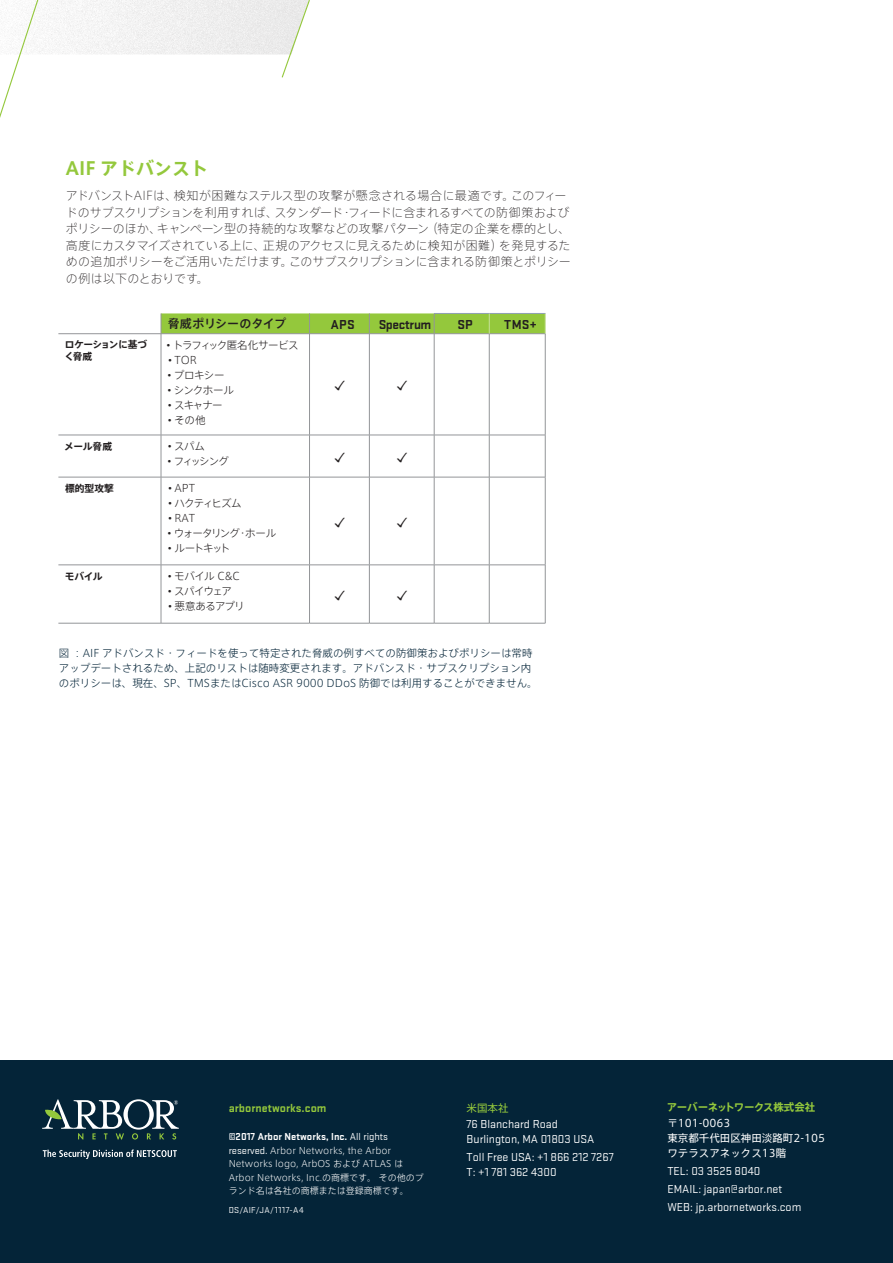
<style>
.page{position:relative;width:893px;height:1263px;background:#fff}
.page>*{position:absolute;margin:0;border:0;box-sizing:border-box;transform-origin:0 0}
.t1{font:700 18px "Axis Std";color:#94c83c}
.t2{font:800 16.5px "Koz Min Pr 6 N";color:#231f20}
.t3{font:700 13.5px "Stratum 1";letter-spacing:-.01em;color:#231f20}
.t4{font:700 13.5px "Stratum 1";letter-spacing:-.035em;color:#231f20}
.t5{font:200 12px/16.5px "Axis Std";letter-spacing:-.005em;color:#231f20}
.t6{font:12px/15px "Stratum 1";color:#fff}
.t7{font:700 12px "Stratum 1";color:#94c83c}
.t8{font:500 12px "Axis Std";color:#231f20}
.t9{font:300 10.5px/15px "Axis Std";color:#042438}
.t10{font:300 10.5px "Axis Std";letter-spacing:-.07em;color:#231f20}
.t11{font:10.5px/15px "Axis Std";color:#fff}
.t12{font:700 10.5px "Stratum 1";color:#fff}
.t13{font:700 10.5px "Axis Std";letter-spacing:-.03em;color:#94c83c}
.t14{font:300 10.5px "Axis Std";letter-spacing:-.105em;color:#231f20}
.t15{font:10.5px "Axis Std";color:#94c83c}
.t16{font:700 9.75px "Axis Std";letter-spacing:-.02em;color:#231f20}
.t17{font:700 9.75px/12px "Axis Std";letter-spacing:-.05em;color:#231f20}
.t18{font:300 9px/13.5px "Axis Std";color:#fff}
.t19{font:9px "Stratum 1";letter-spacing:.05em;color:#fff}
.s1{font-weight:400}
.s2{font-family:"Stratum 1";font-weight:400;font-size:10.5px}
</style>
<div class="page">
<img style="left:43px;top:0;width:238px;height:54px">
<svg style="left:0;top:0;width:43px;height:118px"></svg>
<svg style="left:281px;top:0;width:29px;height:78px"></svg>
<div style="left:0;top:1060px;width:893px;height:203px;background:#042438"></div>
<svg style="left:42px;top:1099px;width:137px;height:40px"></svg>
<svg style="left:43px;top:1149px;width:134px;height:10px"></svg>
<hr style="left:58px;top:333px;width:103px;height:1px;background:#939598">
<hr style="left:161px;top:334px;width:1px;height:101px;background:#939598">
<hr style="left:309px;top:334px;width:1px;height:101px;background:#939598">
<hr style="left:58px;top:435px;width:103px;height:1px;background:#939598">
<hr style="left:161px;top:435px;width:148px;height:1px;background:#939598">
<hr style="left:161px;top:435px;width:1px;height:42px;background:#939598">
<hr style="left:309px;top:435px;width:60px;height:1px;background:#939598">
<hr style="left:309px;top:435px;width:1px;height:42px;background:#939598">
<hr style="left:58px;top:477px;width:103px;height:1px;background:#939598">
<hr style="left:161px;top:477px;width:148px;height:1px;background:#939598">
<hr style="left:161px;top:477px;width:1px;height:88px;background:#939598">
<hr style="left:309px;top:477px;width:60px;height:1px;background:#939598">
<hr style="left:309px;top:477px;width:1px;height:88px;background:#939598">
<hr style="left:58px;top:565px;width:103px;height:1px;background:#939598">
<hr style="left:161px;top:565px;width:148px;height:1px;background:#939598">
<hr style="left:161px;top:565px;width:1px;height:58px;background:#939598">
<hr style="left:309px;top:565px;width:60px;height:1px;background:#939598">
<hr style="left:309px;top:565px;width:1px;height:58px;background:#939598">
<hr style="left:58px;top:623px;width:103px;height:1px;background:#939598">
<hr style="left:161px;top:623px;width:148px;height:1px;background:#939598">
<hr style="left:309px;top:623px;width:60px;height:1px;background:#939598">
<hr style="left:369px;top:334px;width:1px;height:101px;background:#939598">
<hr style="left:369px;top:435px;width:65px;height:1px;background:#939598">
<hr style="left:369px;top:435px;width:1px;height:42px;background:#939598">
<hr style="left:369px;top:477px;width:65px;height:1px;background:#939598">
<hr style="left:369px;top:477px;width:1px;height:88px;background:#939598">
<hr style="left:369px;top:565px;width:65px;height:1px;background:#939598">
<hr style="left:369px;top:565px;width:1px;height:58px;background:#939598">
<hr style="left:369px;top:623px;width:65px;height:1px;background:#939598">
<hr style="left:434px;top:334px;width:1px;height:101px;background:#939598">
<hr style="left:489px;top:334px;width:1px;height:101px;background:#939598">
<hr style="left:545px;top:334px;width:1px;height:101px;background:#939598">
<hr style="left:434px;top:435px;width:55px;height:1px;background:#939598">
<hr style="left:434px;top:435px;width:1px;height:42px;background:#939598">
<hr style="left:489px;top:435px;width:56px;height:1px;background:#939598">
<hr style="left:489px;top:435px;width:1px;height:42px;background:#939598">
<hr style="left:545px;top:435px;width:1px;height:42px;background:#939598">
<hr style="left:434px;top:477px;width:55px;height:1px;background:#939598">
<hr style="left:434px;top:477px;width:1px;height:88px;background:#939598">
<hr style="left:489px;top:477px;width:56px;height:1px;background:#939598">
<hr style="left:489px;top:477px;width:1px;height:88px;background:#939598">
<hr style="left:545px;top:477px;width:1px;height:88px;background:#939598">
<hr style="left:434px;top:565px;width:55px;height:1px;background:#939598">
<hr style="left:434px;top:565px;width:1px;height:58px;background:#939598">
<hr style="left:489px;top:565px;width:56px;height:1px;background:#939598">
<hr style="left:489px;top:565px;width:1px;height:58px;background:#939598">
<hr style="left:545px;top:565px;width:1px;height:58px;background:#939598">
<hr style="left:434px;top:623px;width:55px;height:1px;background:#939598">
<hr style="left:489px;top:623px;width:56px;height:1px;background:#939598">
<svg style="left:161px;top:313px;width:385px;height:21px;background:#96c645"></svg>
<h1 class="t1" style="left:66px;top:154px;width:144px">AIF アドバンスト</h1>
<p class="t5" style="left:66px;top:187px;width:507px">アドバンストAIFは、検知が困難なステルス型の攻撃が懸念される場合に最適です。このフィードのサブスクリプションを利用すれば、スタンダード・フィードに含まれるすべての防御策およびポリシーのほか、キャンペーン型の持続的な攻撃などの攻撃パターン（特定の企業を標的とし、高度にカスタマイズされている上に、正規のアクセスに見えるために検知が困難）を発見するための追加ポリシーをご活用いただけます。このサブスクリプションに含まれる防御策とポリシーの例は以下のとおりです。</p>
<p class="t8" style="left:168px;top:315px;width:120px">脅威ポリシーのタイプ</p>
<p class="t3" style="left:331px;top:315px;width:26px">APS</p>
<p class="t4" style="left:379px;top:315px;width:54px">Spectrum</p>
<p class="t3" style="left:457px;top:315px;width:17px">SP</p>
<p class="t3" style="left:504px;top:315px;width:34px">TMS+</p>
<p class="t17" style="left:64px;top:338px;width:84px">ロケーションに基づく脅威</p>
<p class="t10" style="left:166px;top:337px;width:134px">• トラフィック匿名化サービス</p>
<p class="t10" style="left:168px;top:352px;width:31px">• TOR</p>
<p class="t10" style="left:167px;top:367px;width:59px">• プロキシー</p>
<p class="t10" style="left:167px;top:382px;width:68px">• シンクホール</p>
<p class="t10" style="left:167px;top:397px;width:57px">• スキャナー</p>
<p class="t10" style="left:168px;top:412px;width:39px">• その他</p>
<h2 class="t2" style="left:331px;top:377px;width:18px">✓</h2>
<h2 class="t2" style="left:393px;top:377px;width:18px">✓</h2>
<p class="t16" style="left:64px;top:438px;width:49px">メール脅威</p>
<p class="t10" style="left:167px;top:439px;width:39px">• スパム</p>
<p class="t10" style="left:167px;top:454px;width:63px">• フィッシング</p>
<h2 class="t2" style="left:331px;top:448px;width:18px">✓</h2>
<h2 class="t2" style="left:393px;top:448px;width:18px">✓</h2>
<p class="t16" style="left:65px;top:481px;width:50px">標的型攻撃</p>
<p class="t10" style="left:168px;top:481px;width:29px">• APT</p>
<p class="t14" style="left:168px;top:496px;width:75px">• ハクティヒズム</p>
<p class="t10" style="left:168px;top:511px;width:29px">• RAT</p>
<p class="t10" style="left:167px;top:526px;width:111px">• ウォータリング・ホール</p>
<p class="t10" style="left:168px;top:541px;width:64px">• ルートキット</p>
<h2 class="t2" style="left:331px;top:513px;width:18px">✓</h2>
<h2 class="t2" style="left:393px;top:513px;width:18px">✓</h2>
<p class="t16" style="left:65px;top:568px;width:39px">モバイル</p>
<p class="t10" style="left:168px;top:568px;width:74px">• モバイル C&amp;C</p>
<p class="t10" style="left:167px;top:583px;width:66px">• スパイウェア</p>
<p class="t10" style="left:168px;top:598px;width:78px">• 悪意あるアプリ</p>
<h2 class="t2" style="left:331px;top:586px;width:18px">✓</h2>
<h2 class="t2" style="left:393px;top:586px;width:18px">✓</h2>
<p class="t9" style="left:59px;top:645px;width:480px">図 ：AIF アドバンスド・フィードを使って特定された脅威の例すべての防御策およびポリシーは常時アップデートされるため、上記のリストは随時変更されます。アドバンスド・サブスクリプション内のポリシーは、現在、SP、TMSまたはCisco ASR 9000 DDoS 防御では利用することができません。</p>
<p class="t7" style="left:229px;top:1099px;width:99px">arbornetworks.com</p>
<p class="t12" style="left:229px;top:1129px;width:161px">©2017 Arbor Networks, Inc. <span class="s1">All rights</span></p>
<p class="t18" style="left:229px;top:1143px;width:197px"><span class="s2">reserved.</span> Arbor Networks, the Arbor<br>Networks logo, ArbOS および ATLAS は<br>Arbor Networks, Inc.の商標です。 その他のブランド名は各社の商標または登録商標です。</p>
<p class="t19" style="left:229px;top:1204px;width:76px">DS/AIF/JA/1117-A4</p>
<p class="t15" style="left:467px;top:1100px;width:43px">米国本社</p>
<p class="t6" style="left:467px;top:1116px;width:129px">76 Blanchard Road<br>Burlington, MA 01803 USA</p>
<p class="t6" style="left:467px;top:1149px;width:149px">Toll Free USA: +1 866 212 7267<br>T: +1 781 362 4300</p>
<p class="t13" style="left:667px;top:1099px;width:150px">アーバーネットワークス株式会社</p>
<p class="t11" style="left:667px;top:1115px;width:159px">〒101-0063<br>東京都千代田区神田淡路町2-105ワテラスアネックス13階</p>
<p class="t6" style="left:667px;top:1162px;width:136px;line-height:18px">TEL: 03 3525 8040<br>EMAIL: japan@arbor.net<br>WEB: jp.arbornetworks.com</p>
</div>
